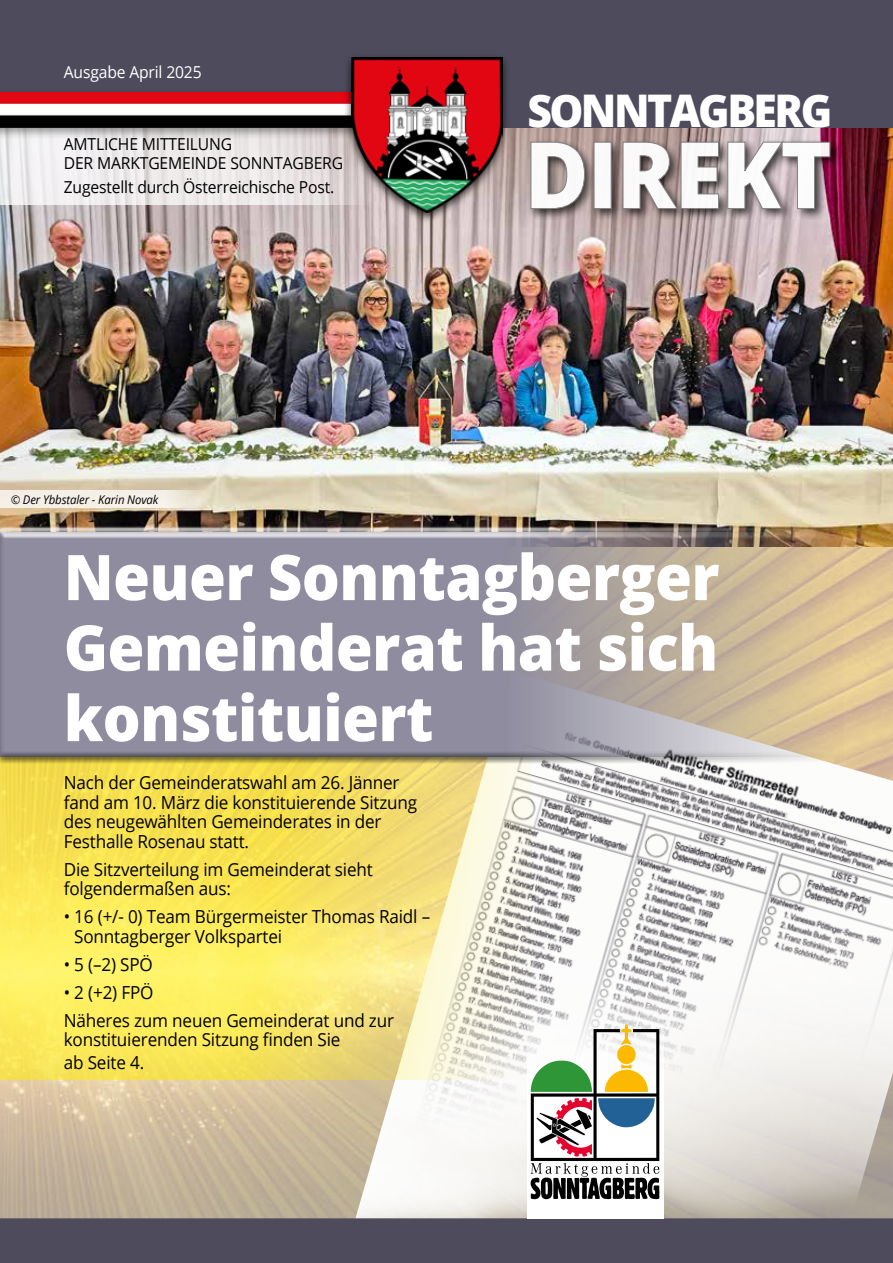
<style>
.page{position:relative;width:893px;height:1263px;background:#fff}
.page>*{position:absolute;margin:0;border:0;box-sizing:border-box;transform-origin:0 0}
.t1{font:800 63px/70.5px "Open Sans";letter-spacing:-.01em;color:#fff;text-align:justify;scale:.95 1}
.t2{font:800 45px "Open Sans";letter-spacing:-.06em;color:#fff;scale:.95 1}
.t3{font:18px/19.5px "Open Sans";letter-spacing:-.01em;color:#000;scale:.95 1}
.t4{font:16.5px/19.5px "Open Sans";letter-spacing:-.01em;color:#000;scale:.95 1}
.t5{font:16.5px "Open Sans";letter-spacing:-.01em;color:#fff;scale:.95 1}
.t6{font:italic 12px "Open Sans";letter-spacing:-.01em;color:#000;scale:.95 1}
</style>
<div class="page">
<img style="left:0;top:546px;width:893px;height:672px">
<img style="left:0;top:128px;width:893px;height:418px">
<img style="left:353px;top:672px;width:540px;height:546px">
<svg style="left:0;top:763px;width:531px;height:317px;background:#f5e575"></svg>
<div style="left:0;top:527px;width:850px;height:231px;background:#fff;opacity:.75"></div>
<div style="left:0;top:532px;width:850px;height:231px;background:#000;opacity:.75"></div>
<svg style="left:0;top:140px;width:343px;height:65px;fill:#edeaea"></svg>
<svg style="left:0;top:490px;width:213px;height:17px;background:#f2ede2"></svg>
<div style="left:0;top:0;width:893px;height:128px;background:#4e4b5d"></div>
<div style="left:0;top:92px;width:425px;height:12px;background:#e30613"></div>
<div style="left:0;top:100px;width:467px;height:28px;background:#000;opacity:.48"></div>
<div style="left:0;top:104px;width:455px;height:12px;background:#fff"></div>
<div style="left:0;top:112px;width:467px;height:28px;background:#000;opacity:.4"></div>
<div style="left:0;top:116px;width:455px;height:12px;background:#000"></div>
<div style="left:0;top:1218px;width:893px;height:45px;background:#4e4b5d"></div>
<div style="left:527px;top:138px;width:315px;height:83px;background:#000;opacity:.75"></div>
<svg style="left:530px;top:141px;width:301px;height:68px"></svg>
<svg style="left:527px;top:1000px;width:136px;height:218px"></svg>
<svg style="left:530px;top:1024px;width:130px;height:176px"></svg>
<div style="left:343px;top:53px;width:167px;height:171px;background:#000;opacity:.75"></div>
<img style="left:351px;top:57px;width:151px;height:155px">
<p class="t5" style="left:64px;top:61px;width:147px">Ausgabe April 2025</p>
<p class="t4" style="left:64px;top:133px;width:296px">AMTLICHE MITTEILUNG<br>DER MARKTGEMEINDE SONNTAGBERG</p>
<p class="t4" style="left:64px;top:177px;width:286px">Zugestellt durch Österreichische Post.</p>
<p class="t6" style="left:11px;top:491px;width:157px">© Der Ybbstaler - Karin Novak</p>
<h2 class="t2" style="left:527px;top:77px;width:323px">SONNTAGBERG</h2>
<h1 class="t1" style="left:64px;top:539px;width:692px">Neuer Sonntagberger Gemeinderat hat sich konstituiert</h1>
<p class="t3" style="left:64px;top:773px;width:374px">Nach der Gemeinderatswahl am 26. Jänner fand am 10. März die konstituierende Sitzung des neugewählten Gemeinderates in der Festhalle Rosenau statt.</p>
<p class="t3" style="left:64px;top:859px;width:327px">Die Sitzverteilung im Gemeinderat sieht folgendermaßen aus:</p>
<p class="t3" style="left:74px;top:907px;width:376px;text-indent:-10px">• 16 (+/- 0) Team Bürgermeister Thomas Raidl –<br>Sonntagberger Volkspartei</p>
<p class="t3" style="left:64px;top:954px;width:95px">• 5 (–2) SPÖ</p>
<p class="t3" style="left:64px;top:978px;width:349px;line-height:28px">• 2 (+2) FPÖ<br>Näheres zum neuen Gemeinderat und zur</p>
<p class="t3" style="left:64px;top:1028px;width:293px;line-height:22.5px">konstituierenden Sitzung finden Sie ab Seite 4.</p>
</div>
